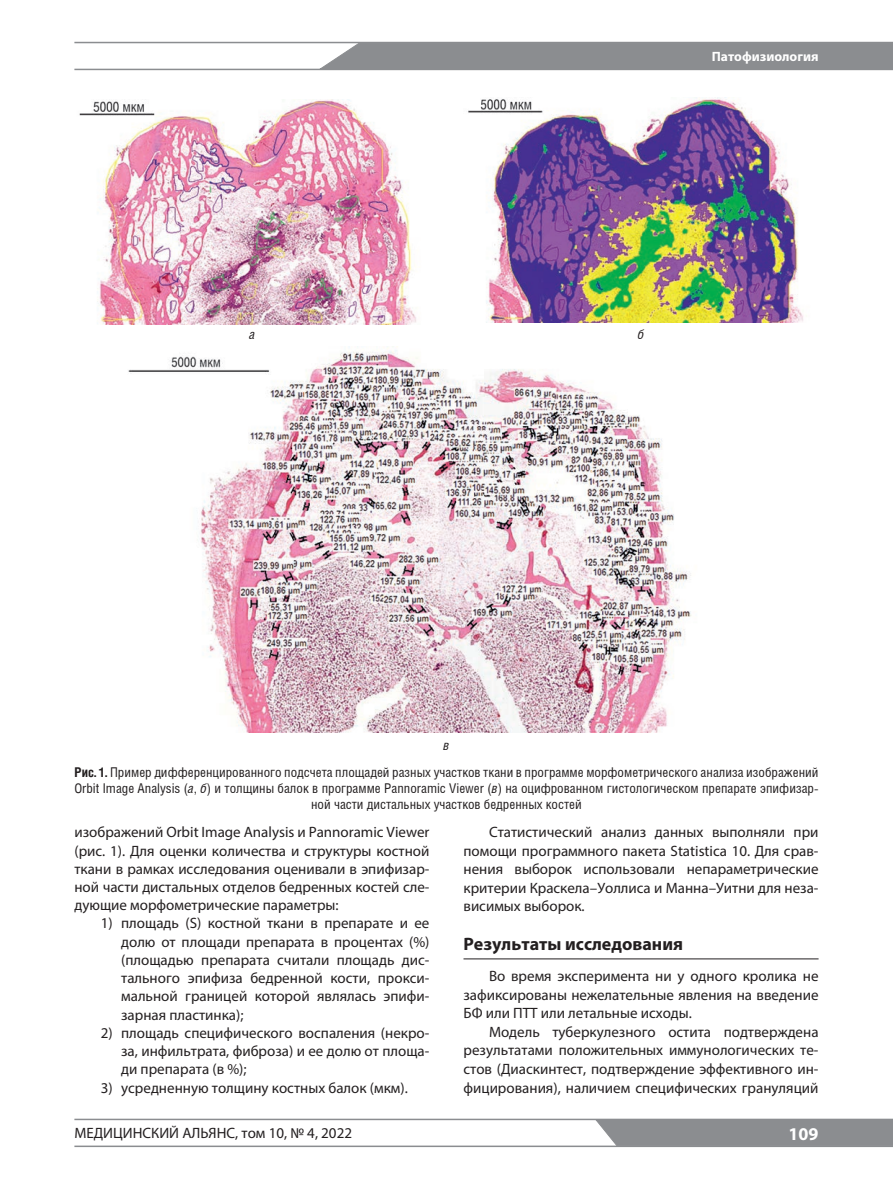
<style>
.page{position:relative;width:893px;height:1191px;background:#fff}
.page>*{position:absolute;margin:0;border:0;box-sizing:border-box;transform-origin:0 0}
.t1{font:700 18px "Myriad Pro";color:#231f20}
.t2{font:700 18px "Myriad Pro";color:#fff}
.t3{font:15px/18.3px "Myriad Pro";color:#231f20;text-align:justify}
.t4{font:13.5px/16.2px "Helios Cond";color:#231f20;text-align:center}
.t5{font:700 13.5px "Myriad Pro";color:#fff}
.t6{font:italic 13.5px "Helios Cond";color:#231f20}
.s1{font-weight:700}
.s2{font-style:italic}
</style>
<div class="page">
<hr style="left:74px;top:1145px;width:819px;height:2px;background:#8b8d90">
<hr style="left:74px;top:1118px;width:819px;height:2px;background:#8b8d90">
<hr style="left:74px;top:42px;width:819px;height:1px;background:#8b8d90">
<hr style="left:74px;top:69px;width:819px;height:1px;background:#8b8d90">
<div style="left:318px;top:43px;width:575px;height:26px;background:#8b8d90"></div>
<div style="left:594px;top:1120px;width:299px;height:26px;background:#8b8d90"></div>
<hr style="left:463px;top:958px;width:356px;height:1px;background:#231f20">
<img style="left:79px;top:99px;width:337px;height:226px">
<img style="left:468px;top:98px;width:335px;height:224px">
<img style="left:128px;top:346px;width:564px;height:386px">
<p class="t6" style="left:249px;top:326px;width:7px">а</p>
<p class="t6" style="left:443px;top:737px;width:8px">в</p>
<p class="t5" style="left:712px;top:51px;width:108px">Патофизиология</p>
<p class="t6" style="left:638px;top:326px;width:8px">б</p>
<p class="t4" style="left:74px;top:763px;width:746px"><span class="s1">Рис. 1.</span> Пример дифференцированного подсчета площадей разных участков ткани в программе морфометрического анализа изображений<br>Orbit Image Analysis (<span class="s2">а</span>, <span class="s2">б</span>) и толщины балок в программе Pannoramic Viewer (<span class="s2">в</span>) на оцифрованном гистологическом препарате эпифизар&shy;ной части дистальных участков бедренных костей</p>
<p class="t3" style="left:74px;top:824px;width:357px">изображений Orbit Image Analysis и Pannoramic Viewer (рис. 1). Для оценки количества и структуры костной ткани в рамках исследования оценивали в эпифизар&shy;ной части дистальных отделов бедренных костей сле&shy;дующие морфометрические параметры:</p>
<p class="t3" style="left:121px;top:915px;width:310px;text-indent:-20px">1) площадь (S) костной ткани в препарате и ее долю от площади препарата в процентах (%) (площадью препарата считали площадь дис&shy;тального эпифиза бедренной кости, прокси&shy;мальной границей которой являлась эпифи&shy;зарная пластинка);</p>
<p class="t3" style="left:121px;top:1024px;width:310px;text-indent:-20px">2) площадь специфического воспаления (некро&shy;за, инфильтрата, фиброза) и ее долю от площа&shy;ди препарата (в %);</p>
<p class="t3" style="left:101px;top:1079px;width:309px">3) усредненную толщину костных балок (мкм).</p>
<p class="t3" style="left:463px;top:824px;width:357px;text-indent:26px">Статистический анализ данных выполняли при помощи программного пакета Statistica 10. Для срав&shy;нения выборок использовали непараметрические критерии Краскела–Уоллиса и Манна–Уитни для неза&shy;висимых выборок.</p>
<p class="t1" style="left:463px;top:937px;width:221px">Результаты исследования</p>
<p class="t3" style="left:463px;top:968px;width:357px;text-indent:26px">Во время эксперимента ни у одного кролика не зафиксированы нежелательные явления на введение БФ или ПТТ или летальные исходы.</p>
<p class="t3" style="left:463px;top:1023px;width:357px;text-indent:26px">Модель туберкулезного остита подтверждена результатами положительных иммунологических те&shy;стов (Диаскинтест, подтверждение эффективного ин&shy;фицирования), наличием специфических грануляций</p>
<p class="t3" style="left:74px;top:1125px;width:279px">МЕДИЦИНСКИЙ АЛЬЯНС, том 10, № 4, 2022</p>
<p class="t2" style="left:789px;top:1127px;width:31px">109</p>
</div>
